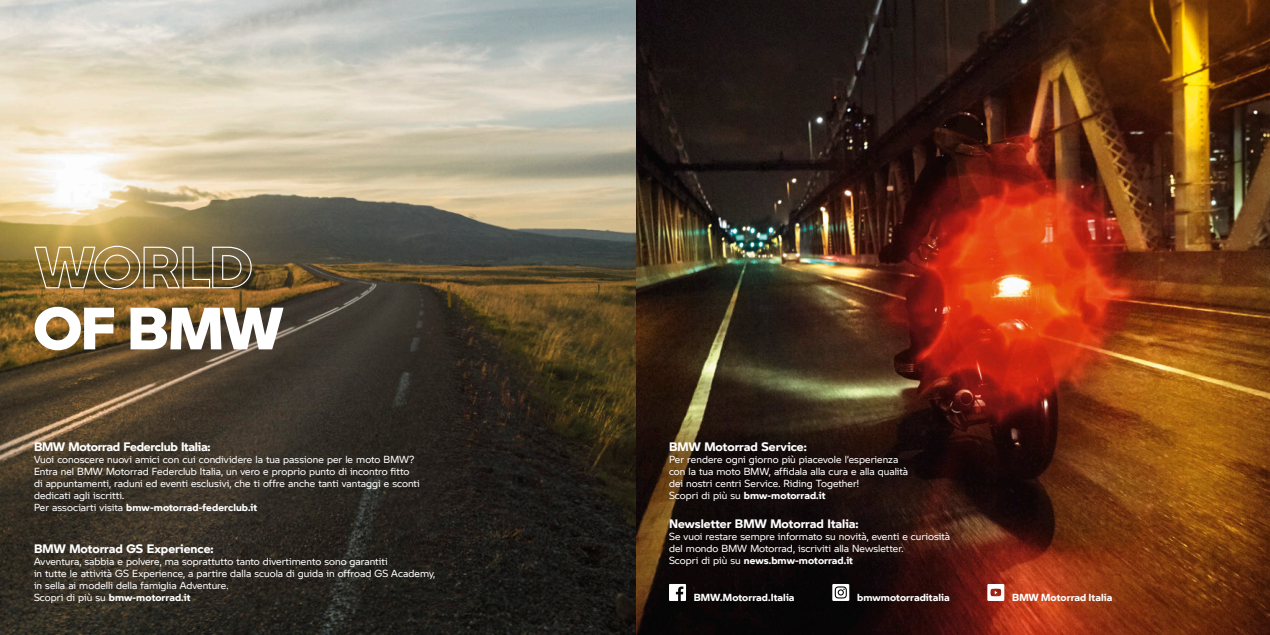
<style>
.page{position:relative;width:1270px;height:635px;background:#fff}
.page>*{position:absolute;margin:0;border:0;box-sizing:border-box;transform-origin:0 0}
.t1{font:58.6px "BMW Motorrad Outline";letter-spacing:-.025em;color:#fff}
.t2{font:800 58.6px "BMW Motorrad";color:#fff}
.t3{font:700 12px "BMW Motorrad";letter-spacing:-.005em;color:#fff}
.t4{font:10px/12px "BMW Motorrad";color:#fff}
.t5{font:700 10px "BMW Motorrad";letter-spacing:.005em;color:#fff}
.s1{font-weight:400}
</style>
<div class="page">
<img style="left:0;top:0;width:1270px;height:635px">
<svg style="left:669px;top:584px;width:17px;height:17px"></svg>
<svg style="left:832px;top:584px;width:17px;height:17px"></svg>
<svg style="left:835px;top:586px;width:12px;height:12px"></svg>
<svg style="left:987px;top:584px;width:17px;height:17px"></svg>
<p class="t1" style="left:34px;top:222px;width:220px">WORLD</p>
<p class="t2" style="left:34px;top:283px;width:251px">OF BMW</p>
<p class="t3" style="left:34px;top:437px;width:178px">BMW Motorrad Federclub Italia:</p>
<p class="t4" style="left:34px;top:452px;width:382px">Vuoi conoscere nuovi amici con cui condividere la tua passione per le moto BMW?</p>
<p class="t4" style="left:34px;top:464px;width:377px">Entra nel BMW Motorrad Federclub Italia, un vero e proprio punto di incontro fitto</p>
<p class="t4" style="left:34px;top:476px;width:387px">di appuntamenti, raduni ed eventi esclusivi, che ti offre anche tanti vantaggi e sconti dedicati agli iscritti.</p>
<p class="t5" style="left:34px;top:499px;width:225px"><span class="s1">Per associarti visita</span> bmw-motorrad-federclub.it</p>
<p class="t3" style="left:34px;top:539px;width:181px">BMW Motorrad GS Experience:</p>
<p class="t4" style="left:34px;top:555px;width:355px">Avventura, sabbia e polvere, ma soprattutto tanto divertimento sono garantiti</p>
<p class="t4" style="left:34px;top:567px;width:403px">in tutte le attività GS Experience, a partire dalla scuola di guida in offroad GS Academy,</p>
<p class="t4" style="left:34px;top:579px;width:196px">in sella ai modelli della famiglia Adventure.</p>
<p class="t5" style="left:34px;top:589px;width:158px"><span class="s1">Scopri di più su</span> bmw-motorrad.it</p>
<p class="t3" style="left:669px;top:437px;width:139px">BMW Motorrad Service:</p>
<p class="t4" style="left:669px;top:452px;width:231px">Per rendere ogni giorno più piacevole l’esperienza</p>
<p class="t4" style="left:669px;top:464px;width:241px">con la tua moto BMW, affidala alla cura e alla qualità</p>
<p class="t4" style="left:669px;top:476px;width:192px">dei nostri centri Service. Riding Together!</p>
<p class="t5" style="left:669px;top:487px;width:158px"><span class="s1">Scopri di più su</span> bmw-motorrad.it</p>
<p class="t3" style="left:669px;top:514px;width:191px">Newsletter BMW Motorrad Italia:</p>
<p class="t4" style="left:669px;top:530px;width:283px">Se vuoi restare sempre informato su novità, eventi e curiosità</p>
<p class="t4" style="left:669px;top:542px;width:236px">del mondo BMW Motorrad, iscriviti alla Newsletter.</p>
<p class="t5" style="left:669px;top:552px;width:186px"><span class="s1">Scopri di più su</span> news.bmw-motorrad.it</p>
<p class="t5" style="left:694px;top:590px;width:102px">BMW.Motorrad.Italia</p>
<p class="t5" style="left:857px;top:590px;width:94px">bmwmotorraditalia</p>
<p class="t5" style="left:1012px;top:590px;width:102px">BMW Motorrad Italia</p>
</div>
